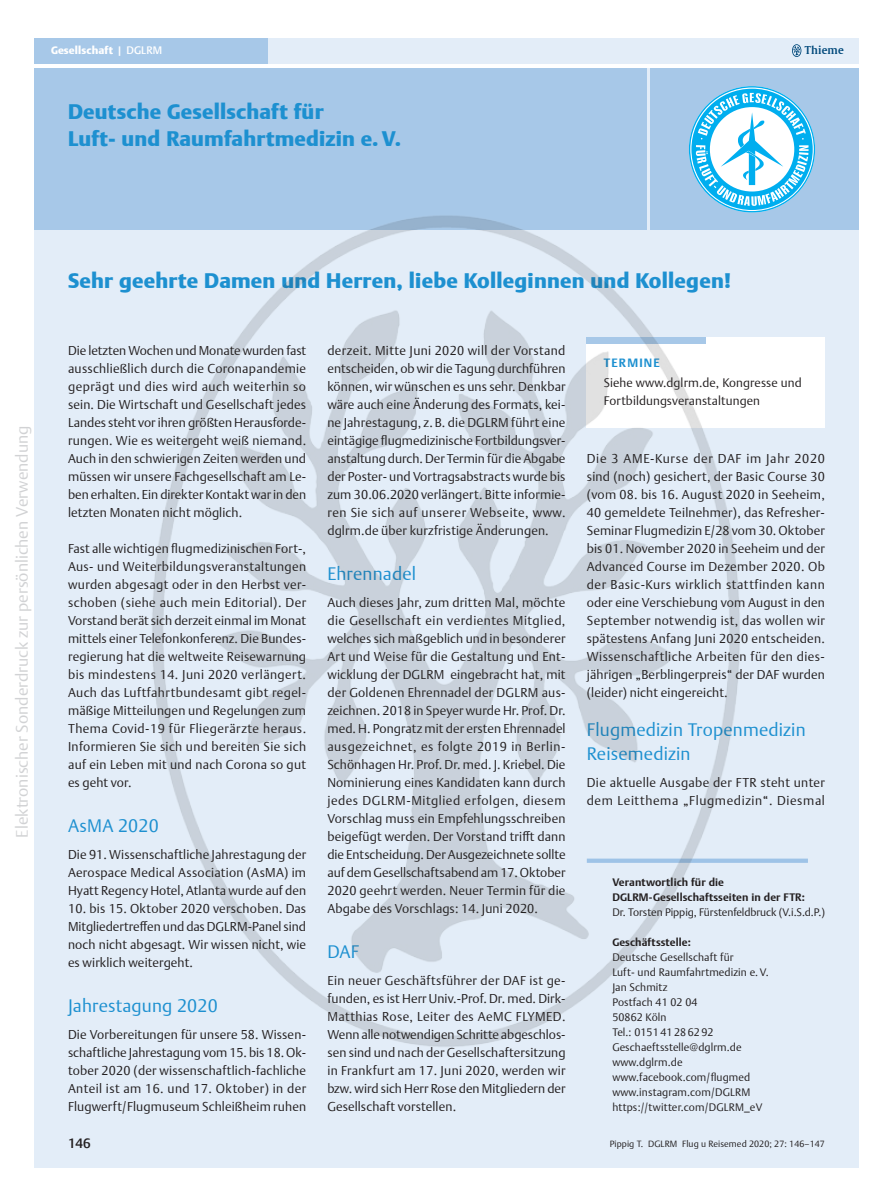
<style>
.page{position:relative;width:893px;height:1191px;background:#fff}
.page>*{position:absolute;margin:0;border:0;box-sizing:border-box;transform-origin:0 0}
.t1{font:900 21px/27px "Thieme Argo 2011";letter-spacing:.01em;color:#1d90d0}
.t2{font:300 18px/24px "Thieme Argo 2011";letter-spacing:.01em;color:#1d90d0}
.t3{font:300 16.5px "Thieme Argo 2011";color:#d1d2d4}
.t4{font:500 13.5px "Thieme Argo 2011";color:#231f20}
.t5{font:300 12.75px/18px "Thieme Argo 2011";letter-spacing:.01em;color:#231f20;text-align:justify}
.t6{font:300 12.75px/18px "Thieme Argo 2011";letter-spacing:.04em;color:#231f20}
.t7{font:300 12.3px/18px "Thieme Argo 2011";letter-spacing:.01em;color:#231f20}
.t8{font:700 12px "Thieme Argo 2011";letter-spacing:.1em;color:#1d90d0}
.t9{font:300 10.8px/15px "Thieme Argo 2011";letter-spacing:.01em;color:#231f20}
.t10{font:700 10.8px/15px "Thieme Argo 2011";letter-spacing:.01em;color:#231f20}
.t11{font:900 10.8px "Thieme Argo 2011";letter-spacing:.01em;color:#fff}
.t12{font:600 10.8px "Thieme Gulliver 2011";letter-spacing:.01em;color:#01497b}
.t13{font:300 9px "Thieme Argo 2011";letter-spacing:.01em;color:#231f20}
.s1{font-weight:500}
</style>
<div class="page">
<div style="left:34px;top:68px;width:825px;height:1099px;background:#e3edf8"></div>
<div style="left:34px;top:38px;width:825px;height:26px;background:#e3edf8"></div>
<svg style="left:792px;top:44px;width:9px;height:13px"></svg>
<div style="left:34px;top:38px;width:234px;height:26px;background:#a7c8e8"></div>
<div style="left:587px;top:337px;width:238px;height:90px;background:#fff"></div>
<div style="left:34px;top:68px;width:612px;height:162px;background:#a7c8e8"></div>
<div style="left:651px;top:68px;width:208px;height:162px;background:#a7c8e8"></div>
<svg style="left:689px;top:86px;width:126px;height:126px"></svg>
<div style="left:587px;top:858px;width:221px;height:5px;background:#9ec3e7"></div>
<img style="left:152px;top:214px;width:592px;height:833px">
<p class="t11" style="left:51px;top:43px;width:113px">Gesellschaft <span class="s1">| DGLRM</span></p>
<p class="t12" style="left:805px;top:42px;width:40px">Thieme</p>
<h1 class="t1" style="left:68px;top:98px;width:335px">Deutsche Gesellschaft für<br>Luft- und Raumfahrtmedizin e.V.</h1>
<p class="t3" style="left:11px;top:837px;width:413px;rotate:-90deg">Elektronischer Sonderdruck zur persönlichen Verwendung</p>
<h1 class="t1" style="left:68px;top:268px;width:664px">Sehr geehrte Damen und Herren, liebe Kolleginnen und Kollegen!</h1>
<p class="t5" style="left:68px;top:341px;width:240px">Die letzten Wochen und Monate wurden fast ausschließlich durch die Coronapandemie geprägt und dies wird auch weiterhin so sein. Die Wirtschaft und Gesellschaft jedes Landes steht vor ihren größten Herausforde&shy;rungen. Wie es weitergeht weiß niemand.<br>Auch in den schwierigen Zeiten werden und müssen wir unsere Fachgesellschaft am Le&shy;ben erhalten. Ein direkter Kontakt war in den letzten Monaten nicht möglich.</p>
<p class="t5" style="left:68px;top:539px;width:240px">Fast alle wichtigen flugmedizinischen Fort-, Aus- und Weiterbildungsveranstaltungen wurden abgesagt oder in den Herbst ver&shy;schoben (siehe auch mein Editorial). Der Vorstand berät sich derzeit einmal im Monat mittels einer Telefonkonferenz. Die Bundes&shy;regierung hat die weltweite Reisewarnung bis mindestens 14. Juni 2020 verlängert.<br>Auch das Luftfahrtbundesamt gibt regel&shy;mäßige Mitteilungen und Regelungen zum Thema Covid-19 für Fliegerärzte heraus.<br>Informieren Sie sich und bereiten Sie sich auf ein Leben mit und nach Corona so gut es geht vor.</p>
<h2 class="t2" style="left:68px;top:813px;width:92px">AsMA 2020</h2>
<p class="t5" style="left:68px;top:845px;width:240px">Die 91. Wissenschaftliche Jahrestagung der Aerospace Medical Association (AsMA) im Hyatt Regency Hotel, Atlanta wurde auf den</p>
<p class="t5" style="left:68px;top:899px;width:240px">10. bis 15. Oktober 2020 verschoben. Das Mitgliedertreffen und das DGLRM-Panel sind noch nicht abgesagt. Wir wissen nicht, wie es wirklich weitergeht.</p>
<h2 class="t2" style="left:68px;top:993px;width:151px">Jahrestagung 2020</h2>
<p class="t5" style="left:68px;top:1025px;width:240px">Die Vorbereitungen für unsere 58. Wissen&shy;schaftliche Jahrestagung vom 15. bis 18. Ok&shy;tober 2020 (der wissenschaftlich-fachliche Anteil ist am 16. und 17. Oktober) in der Flugwerft/Flugmuseum Schleißheim ruhen</p>
<p class="t4" style="left:68px;top:1134px;width:24px">146</p>
<p class="t5" style="left:327px;top:341px;width:240px">derzeit. Mitte Juni 2020 will der Vorstand entscheiden, ob wir die Tagung durchführen können, wir wünschen es uns sehr. Denkbar wäre auch eine Änderung des Formats, kei&shy;ne Jahrestagung, z. B. die DGLRM führt eine eintägige flugmedizinische Fortbildungsver&shy;anstaltung durch. Der Termin für die Abgabe der Poster- und Vortragsabstracts wurde bis zum 30.06.2020 verlängert. Bitte informie&shy;ren Sie sich auf unserer Webseite, www. dglrm.de über kurzfristige Änderungen.</p>
<h2 class="t2" style="left:327px;top:561px;width:90px">Ehrennadel</h2>
<p class="t5" style="left:327px;top:593px;width:240px">Auch dieses Jahr, zum dritten Mal, möchte die Gesellschaft ein verdientes Mitglied, welches sich maßgeblich und in besonderer Art und Weise für die Gestaltung und Ent&shy;wicklung der DGLRM eingebracht hat, mit der Goldenen Ehrennadel der DGLRM aus&shy;zeichnen. 2018 in Speyer wurde Hr. Prof. Dr. med. H. Pongratz mit der ersten Ehrennadel ausgezeichnet, es folgte 2019 in Berlin-Schönhagen Hr. Prof. Dr. med. J. Kriebel. Die Nominierung eines Kandidaten kann durch jedes DGLRM-Mitglied erfolgen, diesem Vorschlag muss ein Empfehlungsschreiben beigefügt werden. Der Vorstand trifft dann die Entscheidung. Der Ausgezeichnete sollte auf dem Gesellschaftsabend am 17. Oktober 2020 geehrt werden. Neuer Termin für die Abgabe des Vorschlags: 14. Juni 2020.</p>
<h2 class="t2" style="left:327px;top:939px;width:33px">DAF</h2>
<p class="t5" style="left:327px;top:971px;width:240px">Ein neuer Geschäftsführer der DAF ist ge&shy;funden, es ist Herr Univ.-Prof. Dr. med. Dirk-Matthias Rose, Leiter des AeMC FLYMED.<br>Wenn alle notwendigen Schritte abgeschlos&shy;sen sind und nach der Gesellschaftersitzung in Frankfurt am 17. Juni 2020, werden wir bzw. wird sich Herr Rose den Mitgliedern der Gesellschaft vorstellen.</p>
<p class="t8" style="left:604px;top:355px;width:58px">TERMINE</p>
<p class="t7" style="left:604px;top:373px;width:199px">Siehe www.dglrm.de, Kongresse und<br>Fortbildungsveranstaltungen</p>
<p class="t5" style="left:587px;top:449px;width:240px">Die 3 AME-Kurse der DAF im Jahr 2020 sind (noch) gesichert, der Basic Course 30 (vom 08. bis 16. August 2020 in Seeheim, 40 gemeldete Teilnehmer), das Refresher-Seminar Flugmedizin E/28 vom 30. Oktober bis 01. November 2020 in Seeheim und der Advanced Course im Dezember 2020. Ob der Basic-Kurs wirklich stattfinden kann oder eine Verschiebung vom August in den September notwendig ist, das wollen wir spätestens Anfang Juni 2020 entscheiden.<br>Wissenschaftliche Arbeiten für den dies&shy;jährigen „Berblingerpreis“ der DAF wurden (leider) nicht eingereicht.</p>
<h2 class="t2" style="left:587px;top:717px;width:220px">Flugmedizin Tropenmedizin<br>Reisemedizin</h2>
<p class="t6" style="left:587px;top:773px;width:240px">Die aktuelle Ausgabe der FTR steht unter dem Leitthema „Flugmedizin“. Diesmal</p>
<p class="t10" style="left:612px;top:875px;width:194px">Verantwortlich für die<br>DGLRM-Gesellschaftsseiten in der FTR:</p>
<p class="t9" style="left:612px;top:904px;width:214px">Dr. Torsten Pippig, Fürstenfeldbruck (V.i.S.d.P.)</p>
<p class="t10" style="left:612px;top:935px;width:80px">Geschäftsstelle:</p>
<p class="t9" style="left:612px;top:949px;width:158px">Deutsche Gesellschaft für<br>Luft- und Raumfahrtmedizin e.V.<br>Jan Schmitz<br>Postfach 41 02 04<br>50862 Köln<br>Tel.: 0151 41 28 62 92<br>Geschaeftsstelle@dglrm.de www.dglrm.de www.facebook.com/flugmed www.instagram.com/DGLRM https://twitter.com/DGLRM_eV</p>
<p class="t13" style="left:610px;top:1137px;width:217px">Pippig T. DGLRM Flug u Reisemed 2020; 27: 146–147</p>
</div>
